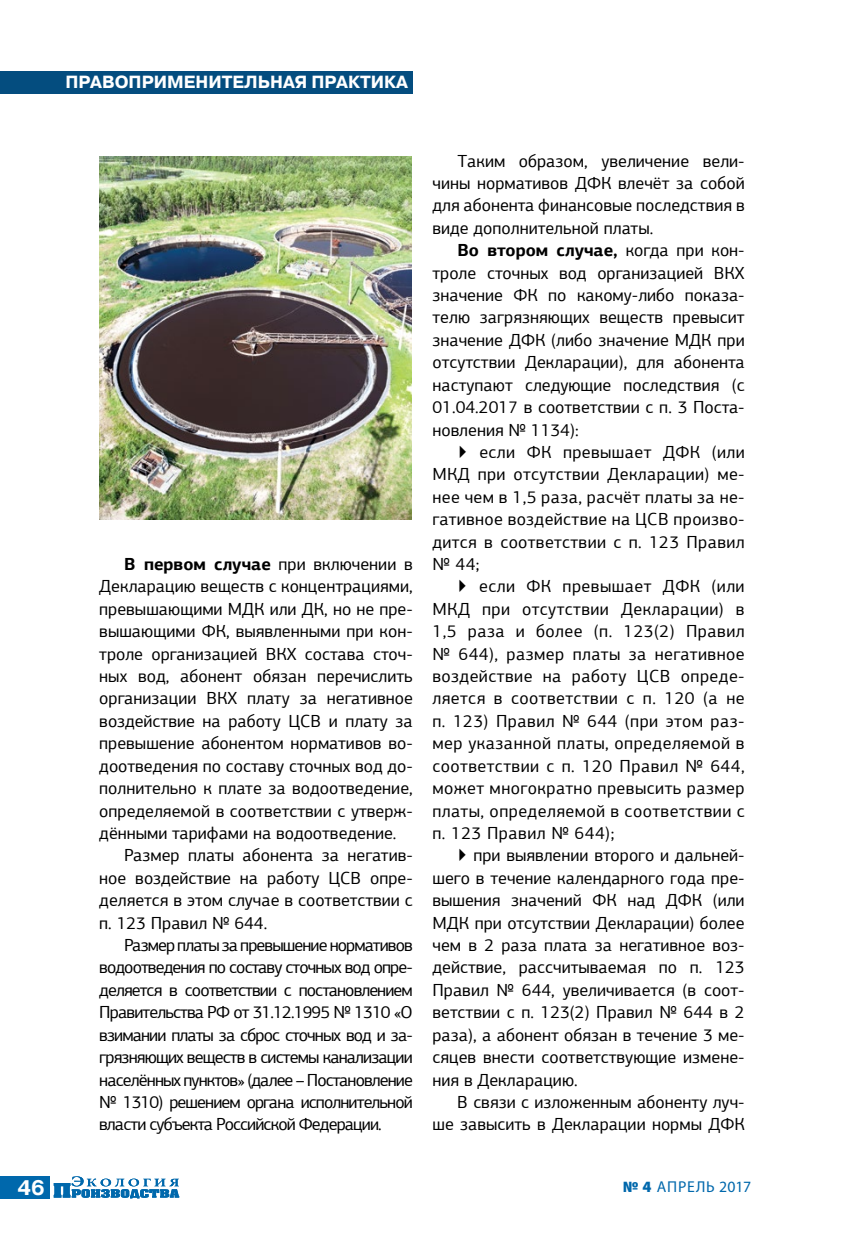
<style>
.page{position:relative;width:844px;height:1241px;background:#fff}
.page>*{position:absolute;margin:0;border:0;box-sizing:border-box;transform-origin:0 0}
.t1{font:700 21px "Pragmatica C";color:#fff}
.t2{font:17.5px/22.4px "PF Agora Sans Pro";color:#000;text-align:justify}
.t3{font:17.5px "PF Agora Sans Pro";letter-spacing:-.05em;color:#000}
.t4{font:700 17.5px "Pragmatica C";color:#fff}
.t5{font:700 17.5px "PF Agora Sans Pro";color:#000}
.t6{font:15.75px "Myriad Pro";letter-spacing:.045em;color:#0068ac}
.s1{font-weight:400}
.s2{font-weight:700}
.s3{font-weight:900}
</style>
<div class="page">
<div style="left:0;top:1176px;width:50px;height:22px;background:#0068ac"></div>
<svg style="left:54px;top:1176px;width:125px;height:22px"></svg>
<div style="left:0;top:71px;width:413px;height:22px;background:#044d7f"></div>
<img style="left:99px;top:156px;width:312px;height:363px">
<p class="t4" style="left:65px;top:72px;width:344px">ПРАВОПРИМЕНИТЕЛЬНАЯ ПРАКТИКА</p>
<p class="t4" style="left:84px;top:72px;width:287px">ДОКУМЕНТЫ КОММЕНТАРИИ</p>
<p class="t1" style="left:17px;top:1176px;width:29px">46</p>
<p class="t5" style="left:124px;top:553px;width:290px">В первом случае <span class="s1">при включении в</span></p>
<p class="t2" style="left:99px;top:575px;width:315px">Декларацию веществ с концентрациями,</p>
<p class="t2" style="left:99px;top:597px;width:315px">превышающими МДК или ДК, но не пре-</p>
<p class="t2" style="left:99px;top:620px;width:315px">вышающими ФК, выявленными при кон-</p>
<p class="t2" style="left:99px;top:642px;width:315px">троле организацией ВКХ состава сточ-</p>
<p class="t2" style="left:99px;top:664px;width:315px">ных вод, абонент обязан перечислить</p>
<p class="t2" style="left:99px;top:687px;width:315px">организации ВКХ плату за негативное</p>
<p class="t2" style="left:99px;top:709px;width:315px">воздействие на работу ЦСВ и плату за</p>
<p class="t2" style="left:99px;top:732px;width:315px">превышение абонентом нормативов во-</p>
<p class="t2" style="left:99px;top:754px;width:315px">доотведения по составу сточных вод до-</p>
<p class="t2" style="left:99px;top:776px;width:315px">полнительно к плате за водоотведение,</p>
<p class="t2" style="left:99px;top:799px;width:315px">определяемой в соответствии с утверж-</p>
<p class="t2" style="left:99px;top:821px;width:299px">дёнными тарифами на водоотведение.</p>
<p class="t2" style="left:124px;top:844px;width:290px">Размер платы абонента за негатив-</p>
<p class="t2" style="left:99px;top:866px;width:315px">ное воздействие на работу ЦСВ опре-</p>
<p class="t2" style="left:99px;top:888px;width:315px">деляется в этом случае в соответствии с</p>
<p class="t2" style="left:99px;top:911px;width:169px">п. 123 Правил № 644.</p>
<p class="t3" style="left:124px;top:934px;width:290px">Размер платы за превышение нормативов</p>
<p class="t3" style="left:99px;top:956px;width:315px">водоотведения по составу сточных вод опре-</p>
<p class="t3" style="left:99px;top:979px;width:315px">деляется в соответствии с постановлением</p>
<p class="t3" style="left:99px;top:1001px;width:315px">Правительства РФ от 31.12.1995 № 1310 «О</p>
<p class="t3" style="left:99px;top:1024px;width:315px">взимании платы за сброс сточных вод и за-</p>
<p class="t3" style="left:99px;top:1046px;width:315px">грязняющих веществ в системы канализации</p>
<p class="t3" style="left:99px;top:1068px;width:315px">населённых пунктов» (далее – Постановление</p>
<p class="t3" style="left:99px;top:1091px;width:315px">№ 1310) решением органа исполнительной</p>
<p class="t3" style="left:99px;top:1113px;width:284px">власти субъекта Российской Федерации.</p>
<p class="t2" style="left:432px;top:149px;width:313px;text-indent:25px">Таким образом, увеличение вели&shy;чины нормативов ДФК влечёт за собой для абонента финансовые последствия в виде дополнительной платы.</p>
<p class="t2" style="left:432px;top:239px;width:313px;text-indent:25px"><span class="s2">Во втором случае,</span> когда при кон&shy;троле сточных вод организацией ВКХ значение ФК по какому-либо показа&shy;телю загрязняющих веществ превысит значение ДФК (либо значение МДК при отсутствии Декларации), для абонента наступают следующие последствия (с 01.04.2017 в соответствии с п. 3 Поста&shy;новления № 1134):</p>
<p class="t2" style="left:432px;top:440px;width:313px;text-indent:25px">▶ если ФК превышает ДФК (или МКД при отсутствии Декларации) ме&shy;нее чем в 1,5 раза, расчёт платы за не&shy;гативное воздействие на ЦСВ произво&shy;дится в соответствии с п. 123 Правил № 44;</p>
<p class="t2" style="left:432px;top:575px;width:313px;text-indent:25px">▶ если ФК превышает ДФК (или МКД при отсутствии Декларации) в 1,5 раза и более (п. 123(2) Правил № 644), размер платы за негативное воздействие на работу ЦСВ опреде&shy;ляется в соответствии с п. 120 (а не п. 123) Правил № 644 (при этом раз&shy;мер указанной платы, определяемой в соответствии с п. 120 Правил № 644, может многократно превысить размер платы, определяемой в соответствии с п. 123 Правил № 644);</p>
<p class="t2" style="left:432px;top:844px;width:313px;text-indent:25px">▶ при выявлении второго и дальней&shy;шего в течение календарного года пре&shy;вышения значений ФК над ДФК (или МДК при отсутствии Декларации) более чем в 2 раза плата за негативное воз&shy;действие, рассчитываемая по п. 123<br>Правил № 644, увеличивается (в соот&shy;ветствии с п. 123(2) Правил № 644 в 2 раза), а абонент обязан в течение 3 ме&shy;сяцев внести соответствующие измене&shy;ния в Декларацию.</p>
<p class="t2" style="left:432px;top:1090px;width:313px;text-align:right">В связи с изложенным абоненту луч&shy;ше завысить в Декларации нормы ДФК</p>
<p class="t6" style="left:622px;top:1176px;width:130px"><span class="s3">№ 4</span> апрель 2017</p>
</div>
